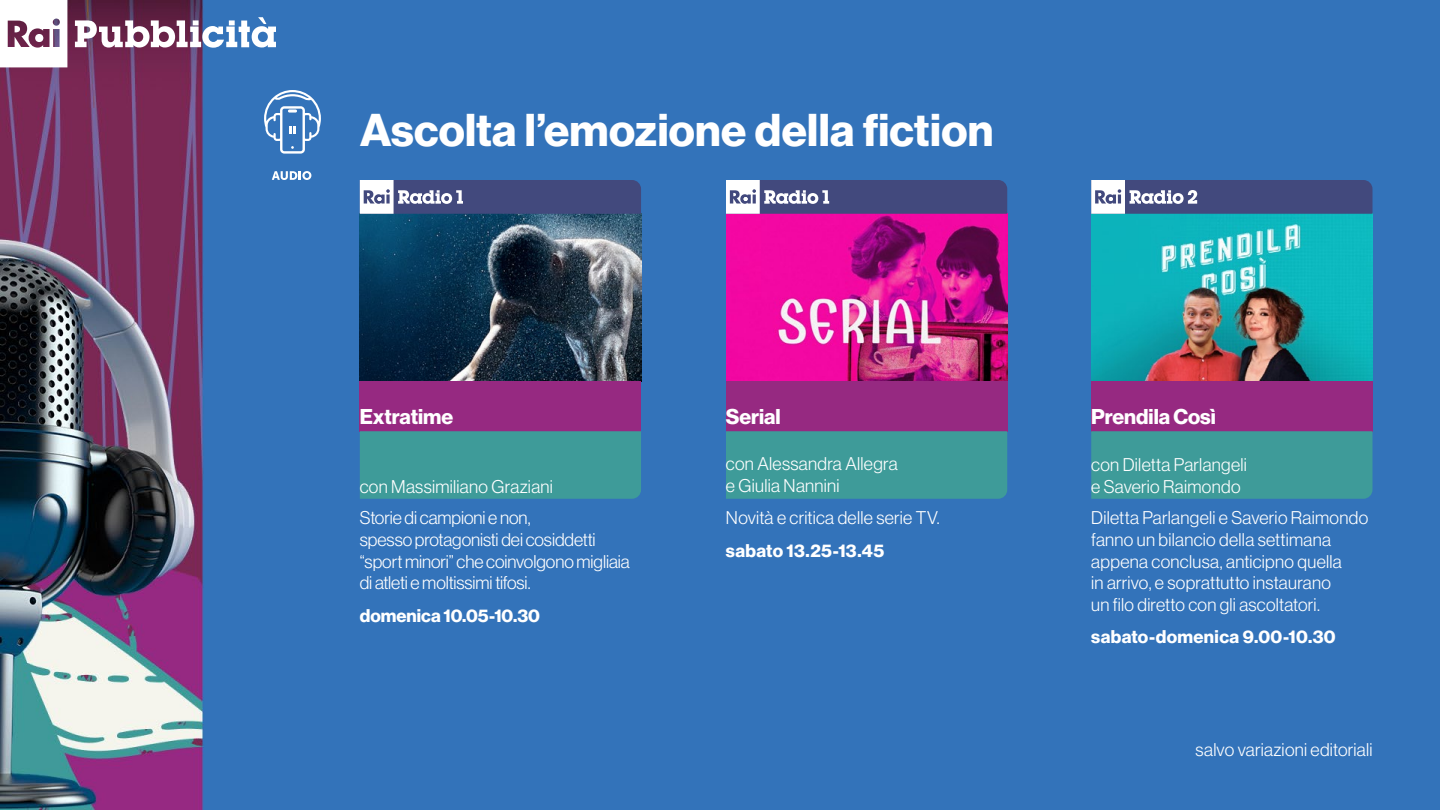
<style>
.page{position:relative;width:1440px;height:810px;background:#fff}
.page>*{position:absolute;margin:0;border:0;box-sizing:border-box;transform-origin:0 0}
.t1{font:45px "N Haas Grotesk DS Pro 75 Bd";letter-spacing:.005em;color:#fff}
.t2{font:21px "N Haas Grotesk DS Pro 75 Bd";color:#fff}
.t3{font:18px/21.6px "N Haas Grotesk DS Pro 45 Lt";letter-spacing:.015em;color:#fff}
.t4{font:18px/21.6px "N Haas Grotesk DS Pro 45 Lt";letter-spacing:-.005em;color:#fff}
.t5{font:18px "N Haas Grotesk DS Pro 75 Bd";letter-spacing:.015em;color:#fff}
</style>
<div class="page">
<img style="left:0;top:0;width:1440px;height:810px">
<svg style="left:0;top:0;width:67px;height:67px"></svg>
<div style="left:35px;top:34px;width:8px;height:8px;background:#fff;border-radius:50%"></div>
<svg style="left:75px;top:17px;width:201px;height:31px"></svg>
<img style="left:360px;top:214px;width:281px;height:167px">
<img style="left:726px;top:214px;width:281px;height:167px">
<svg style="left:272px;top:171px;width:39px;height:9px"></svg>
<svg style="left:264px;top:90px;width:57px;height:64px"></svg>
<div style="left:360px;top:381px;width:281px;height:51px;background:#962981"></div>
<div style="left:360px;top:431px;width:281px;height:68px;background:#3e9b99"></div>
<svg style="left:360px;top:180px;width:281px;height:34px;background:#5d6390"></svg>
<div style="left:726px;top:381px;width:281px;height:51px;background:#962981"></div>
<div style="left:726px;top:431px;width:281px;height:68px;background:#3e9b99"></div>
<svg style="left:726px;top:180px;width:281px;height:34px;background:#5e6390"></svg>
<img style="left:1091px;top:214px;width:281px;height:167px">
<div style="left:1091px;top:381px;width:281px;height:51px;background:#962981"></div>
<div style="left:1091px;top:431px;width:281px;height:68px;background:#3e9b99"></div>
<svg style="left:1091px;top:180px;width:281px;height:34px;background:#5d6590"></svg>
<h1 class="t1" style="left:360px;top:104px;width:635px">Ascolta l’emozione della fiction</h1>
<p class="t2" style="left:360px;top:404px;width:95px">Extratime</p>
<p class="t3" style="left:360px;top:471px;width:195px;line-height:31.6px">con Massimiliano Graziani<br>Storie di campioni e non,</p>
<p class="t4" style="left:360px;top:529px;width:272px">spesso protagonisti dei cosiddetti “sport minori” che coinvolgono migliaia di atleti e moltissimi tifosi.</p>
<p class="t5" style="left:360px;top:605px;width:182px">domenica 10.05-10.30</p>
<p class="t2" style="left:726px;top:404px;width:56px">Serial</p>
<p class="t3" style="left:726px;top:453px;width:173px">con Alessandra Allegra e Giulia Nannini</p>
<p class="t3" style="left:726px;top:507px;width:215px">Novità e critica delle serie TV.</p>
<p class="t5" style="left:726px;top:540px;width:160px">sabato 13.25-13.45</p>
<p class="t2" style="left:1091px;top:404px;width:126px">Prendila Così</p>
<p class="t3" style="left:1091px;top:454px;width:157px">con Diletta Parlangeli e Saverio Raimondo</p>
<p class="t3" style="left:1091px;top:507px;width:278px">Diletta Parlangeli e Saverio Raimondo fanno un bilancio della settimana appena conclusa, anticipno quella<br>in arrivo, e soprattutto instaurano<br>un filo diretto con gli ascoltatori.</p>
<p class="t5" style="left:1091px;top:626px;width:246px">sabato-domenica 9.00-10.30</p>
<p class="t3" style="left:1196px;top:739px;width:178px">salvo variazioni editoriali</p>
</div>
